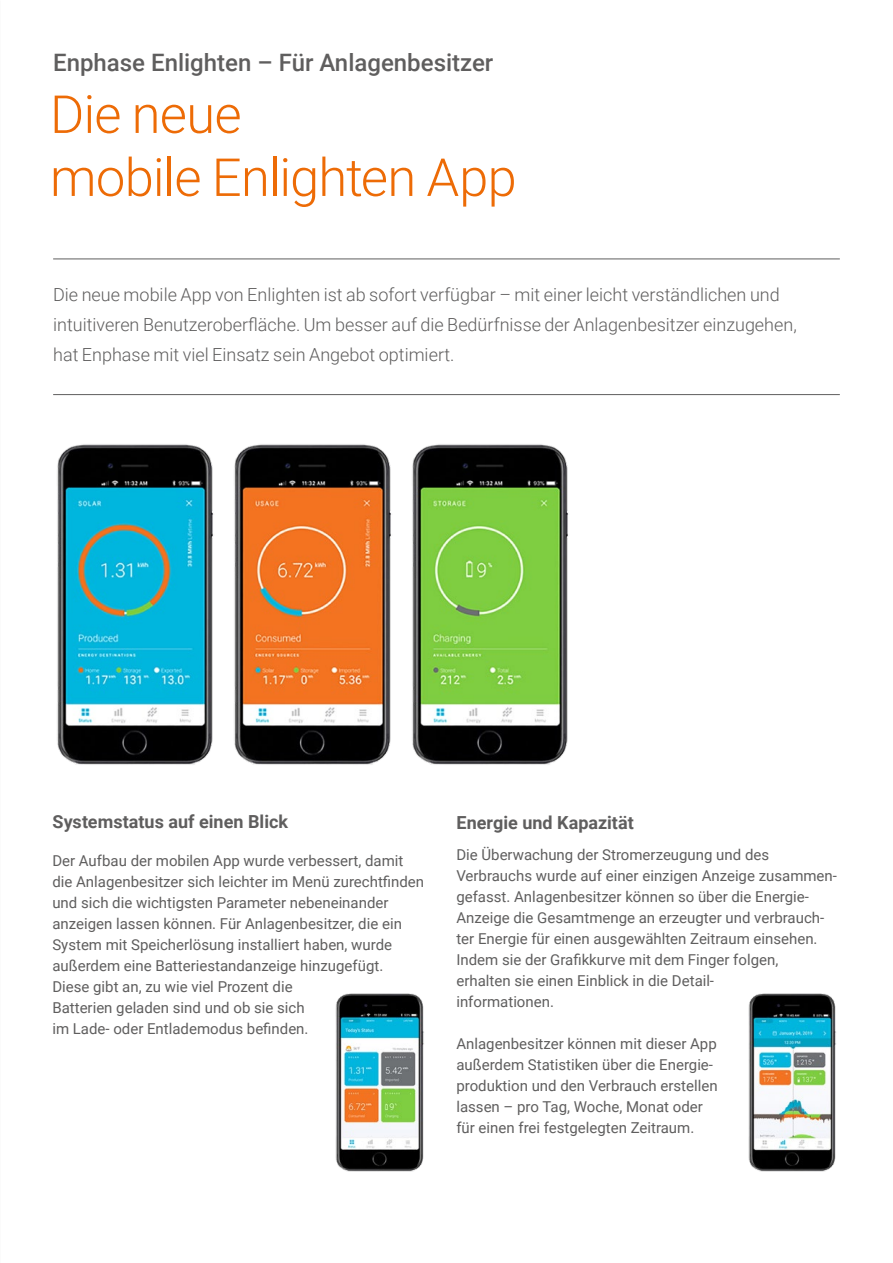
<style>
.page{position:relative;width:893px;height:1263px;background:#fff}
.page>*{position:absolute;margin:0;border:0;box-sizing:border-box;transform-origin:0 0}
.t1{font:300 52.5px/63px "Roboto";letter-spacing:-.015em;color:#ed6b06}
.t2{font:500 24px "Roboto";color:#5f5e5e}
.t3{font:300 18px/30px "Roboto";color:#5f5e5e}
.t4{font:700 18px "Roboto";color:#5f5e5e}
.t5{font:15px/21px "Roboto";color:#5f5e5e}
</style>
<div class="page">
<hr style="left:53px;top:259px;width:787px;height:1px;background:#5f5e5e">
<hr style="left:53px;top:394px;width:787px;height:1px;background:#5f5e5e">
<img style="left:57px;top:444px;width:157px;height:321px">
<img style="left:234px;top:444px;width:157px;height:321px">
<img style="left:412px;top:444px;width:157px;height:321px">
<img style="left:748px;top:993px;width:88px;height:179px">
<img style="left:335px;top:993px;width:89px;height:179px">
<h2 class="t2" style="left:53px;top:46px;width:442px">Enphase Enlighten – Für Anlagenbesitzer</h2>
<h1 class="t1" style="left:50px;top:81px;width:468px">Die neue<br>mobile Enlighten App</h1>
<p class="t3" style="left:53px;top:279px;width:745px">Die neue mobile App von Enlighten ist ab sofort verfügbar – mit einer leicht verständlichen und intuitiveren Benutzeroberfläche. Um besser auf die Bedürfnisse der Anlagenbesitzer einzugehen, hat Enphase mit viel Einsatz sein Angebot optimiert.</p>
<p class="t4" style="left:52px;top:809px;width:237px">Systemstatus auf einen Blick</p>
<p class="t5" style="left:52px;top:849px;width:373px">Der Aufbau der mobilen App wurde verbessert, damit die Anlagenbesitzer sich leichter im Menü zurechtfinden und sich die wichtigsten Parameter nebeneinander anzeigen lassen können. Für Anlagenbesitzer, die ein System mit Speicherlösung installiert haben, wurde außerdem eine Batteriestandanzeige hinzugefügt.<br>Diese gibt an, zu wie viel Prozent die<br>Batterien geladen sind und ob sie sich<br>im Lade- oder Entlademodus befinden.</p>
<p class="t4" style="left:456px;top:810px;width:179px">Energie und Kapazität</p>
<p class="t5" style="left:456px;top:844px;width:382px">Die Überwachung der Stromerzeugung und des Verbrauchs wurde auf einer einzigen Anzeige zusammen&shy;gefasst. Anlagenbesitzer können so über die Energie-Anzeige die Gesamtmenge an erzeugter und verbrauch&shy;ter Energie für einen ausgewählten Zeitraum einsehen.<br>Indem sie der Grafikkurve mit dem Finger folgen,<br>erhalten sie einen Einblick in die Detail-<br>informationen.</p>
<p class="t5" style="left:456px;top:1033px;width:263px">Anlagenbesitzer können mit dieser App außerdem Statistiken über die Energie&shy;produktion und den Verbrauch erstellen lassen – pro Tag, Woche, Monat oder für einen frei festgelegten Zeitraum.</p>
</div>
